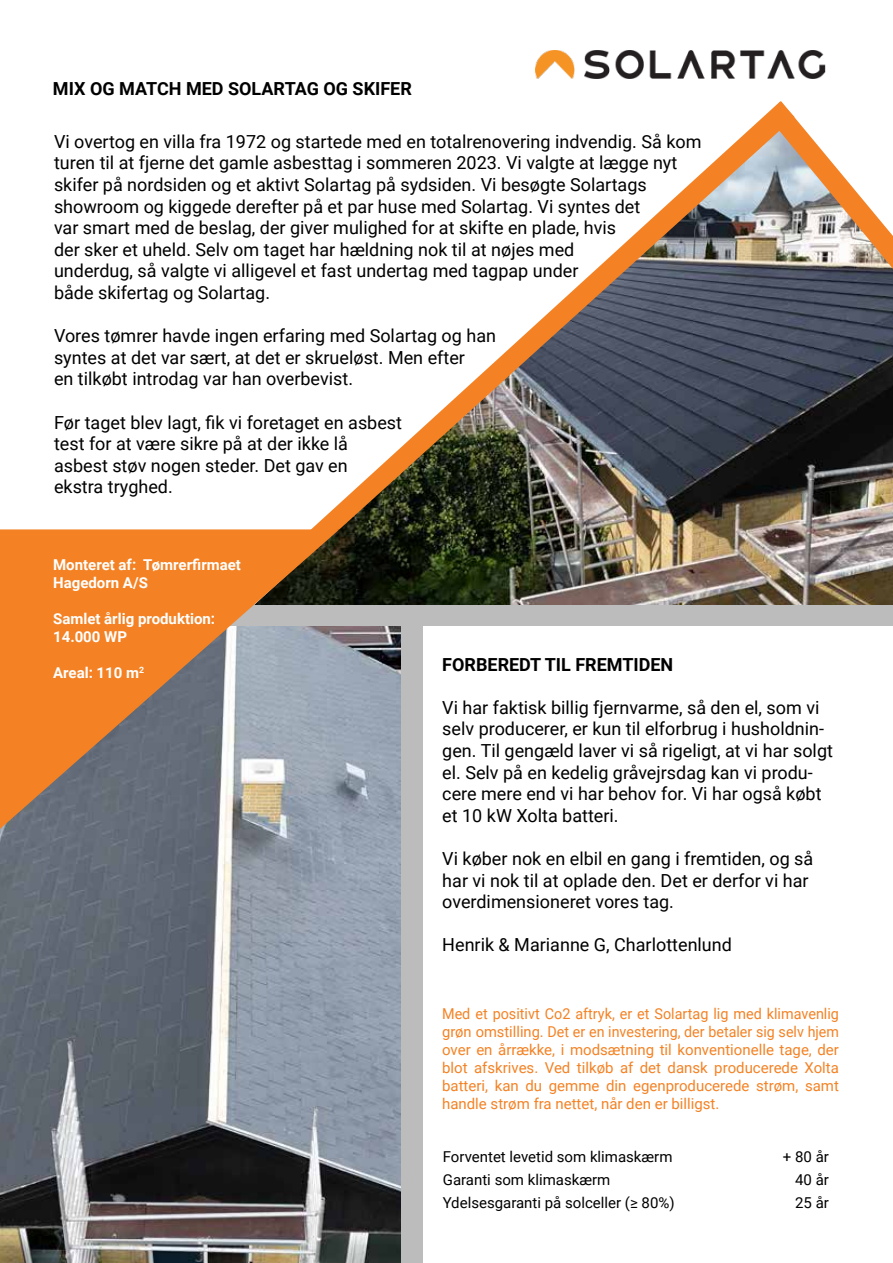
<style>
.page{position:relative;width:893px;height:1263px;background:#fff}
.page>*{position:absolute;margin:0;border:0;box-sizing:border-box;transform-origin:0 0}
.t1{font:18px/21.6px "Roboto";color:#000}
.t2{font:700 18px "Roboto";color:#000}
.t3{font:15px/18px "Roboto";color:#f48224;text-align:justify;scale:.96 1}
.t4{font:15px "Roboto";color:#000}
.t5{font:700 15px/18px "Roboto";color:#fff}
</style>
<div class="page">
<img style="left:0;top:625px;width:402px;height:638px">
<img style="left:339px;top:269px;width:554px;height:336px">
<div style="left:0;top:605px;width:893px;height:20px;background:#bcbcbc"></div>
<img style="left:535px;top:50px;width:291px;height:28px">
<div style="left:402px;top:623px;width:21px;height:640px;background:#bcbcbc"></div>
<img style="left:311px;top:112px;width:484px;height:424px">
<svg style="left:768px;top:101px;width:125px;height:168px"></svg>
<svg style="left:0;top:529px;width:339px;height:300px;fill:#f48224"></svg>
<p class="t2" style="left:53px;top:76px;width:360px">MIX OG MATCH MED SOLARTAG OG SKIFER</p>
<p class="t1" style="left:54px;top:130px;width:649px">Vi overtog en villa fra 1972 og startede med en totalrenovering indvendig. Så kom turen til at fjerne det gamle asbesttag i sommeren 2023. Vi valgte at lægge nyt skifer på nordsiden og et aktivt Solartag på sydsiden. Vi besøgte Solartags showroom og kiggede derefter på et par huse med Solartag. Vi syntes det<br>var smart med de beslag, der giver mulighed for at skifte en plade, hvis<br>der sker et uheld. Selv om taget har hældning nok til at nøjes med<br>underdug, så valgte vi alligevel et fast undertag med tagpap under<br>både skifertag og Solartag.</p>
<p class="t1" style="left:54px;top:324px;width:444px">Vores tømrer havde ingen erfaring med Solartag og han syntes at det var sært, at det er skrueløst. Men efter<br>en tilkøbt introdag var han overbevist.</p>
<p class="t1" style="left:54px;top:411px;width:350px">Før taget blev lagt, fik vi foretaget en asbest test for at være sikre på at der ikke lå asbest støv nogen steder. Det gav en<br>ekstra tryghed.</p>
<p class="t5" style="left:53px;top:555px;width:189px">Monteret af: Tømrerfirmaet<br>Hagedorn A/S</p>
<p class="t5" style="left:53px;top:609px;width:164px">Samlet årlig produktion:<br>14.000 WP</p>
<p class="t5" style="left:53px;top:663px;width:93px">Areal: 110 m<sup>2</sup></p>
<p class="t2" style="left:442px;top:651px;width:233px">FORBEREDT TIL FREMTIDEN</p>
<p class="t1" style="left:442px;top:696px;width:392px">Vi har faktisk billig fjernvarme, så den el, som vi selv producerer, er kun til elforbrug i husholdnin&shy;gen. Til gengæld laver vi så rigeligt, at vi har solgt el. Selv på en kedelig gråvejrsdag kan vi produ&shy;cere mere end vi har behov for. Vi har også købt et 10 kW Xolta batteri.</p>
<p class="t1" style="left:442px;top:847px;width:373px">Vi køber nok en elbil en gang i fremtiden, og så har vi nok til at oplade den. Det er derfor vi har overdimensioneret vores tag.</p>
<p class="t1" style="left:442px;top:933px;width:291px">Henrik &amp; Marianne G, Charlottenlund</p>
<p class="t3" style="left:442px;top:1004px;width:415px">Med et positivt Co2 aftryk, er et Solartag lig med klimavenlig grøn omstilling. Det er en investering, der betaler sig selv hjem over en årrække, i modsætning til konventionelle tage, der blot afskrives. Ved tilkøb af det dansk producerede Xolta batteri, kan du gemme din egenproducerede strøm, samt handle strøm fra nettet, når den er billigst.</p>
<p class="t4" style="left:443px;top:1146px;width:231px">Forventet levetid som klimaskærm</p>
<p class="t4" style="left:783px;top:1146px;width:48px">+ 80 år</p>
<p class="t4" style="left:443px;top:1169px;width:169px">Garanti som klimaskærm</p>
<p class="t4" style="left:795px;top:1169px;width:35px">40 år</p>
<p class="t4" style="left:443px;top:1192px;width:233px">Ydelsesgaranti på solceller (≥ 80%)</p>
<p class="t4" style="left:795px;top:1192px;width:35px">25 år</p>
</div>
